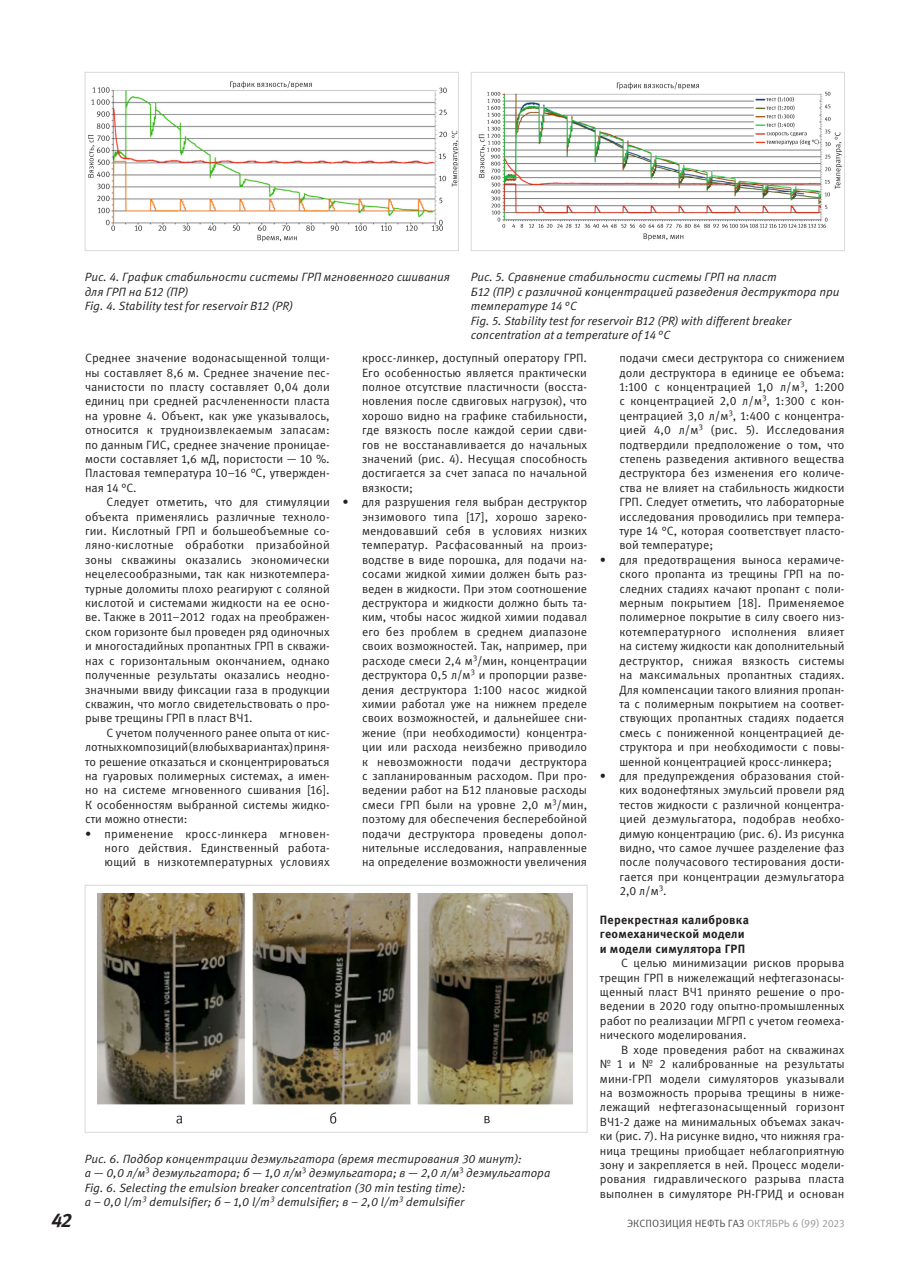
<style>
.page{position:relative;width:919px;height:1272px;background:#fff}
.page>*{position:absolute;margin:0;border:0;box-sizing:border-box;transform-origin:0 0}
.t1{font:italic 700 19.5px "Meta Pro";color:#231f20}
.t2{font:12px/14.4px "Meta Pro";color:#231f20;text-align:justify}
.t3{font:italic 12px/14.4px "Meta Pro";color:#231f20}
.t4{font:700 12px/14.4px "Meta Pro";letter-spacing:.02em;color:#231f20}
.t5{font:10.5px "Meta Pro";color:#4b4c4d}
.s1{color:#939598}
</style>
<div class="page">
<img style="left:88px;top:82px;width:369px;height:159px">
<div style="left:85px;top:72px;width:374px;height:179px;border:1px solid #d8d9db"></div>
<img style="left:478px;top:83px;width:364px;height:157px">
<div style="left:471px;top:72px;width:373px;height:179px;border:1px solid #d8d9db"></div>
<img style="left:98px;top:893px;width:474px;height:230px">
<div style="left:85px;top:884px;width:502px;height:248px;border:1px solid #d8d9db"></div>
<p class="t3" style="left:85px;top:270px;width:367px">Рис. 4. График стабильности системы ГРП мгновенного сшивания для ГРП на Б12 (ПР)<br>Fig. 4. Stability test for reservoir B12 (PR)</p>
<p class="t3" style="left:471px;top:270px;width:370px">Рис. 5. Сравнение стабильности системы ГРП на пласт<br>Б12 (ПР) с различной концентрацией разведения деструктора при температуре 14 °С<br>Fig. 5. Stability test for reservoir B12 (PR) with different breaker concentration at a temperature of 14 °C</p>
<p class="t2" style="left:85px;top:351px;width:246px">Среднее значение водонасыщенной толщи&shy;ны составляет 8,6 м. Среднее значение пес&shy;чанистости по пласту составляет 0,04 доли единиц при средней расчлененности пласта на уровне 4. Объект, как уже указывалось, относится к трудноизвлекаемым запасам: по данным ГИС, среднее значение проницае&shy;мости составляет 1,6 мД, пористости — 10 %.<br>Пластовая температура 10–16 °С, утвержден&shy;ная 14 °С.</p>
<p class="t2" style="left:85px;top:495px;width:246px;text-indent:21px">Следует отметить, что для стимуляции объекта применялись различные техноло&shy;гии. Кислотный ГРП и большеобъемные со&shy;ляно-кислотные обработки призабойной зоны скважины оказались экономически нецелесообразными, так как низкотемпера&shy;турные доломиты плохо реагируют с соляной кислотой и системами жидкости на ее осно&shy;ве. Также в 2011–2012 годах на преображен&shy;ском горизонте был проведен ряд одиночных и многостадийных пропантных ГРП в скважи&shy;нах с горизонтальным окончанием, однако полученные результаты оказались неодно&shy;значными ввиду фиксации газа в продукции скважин, что могло свидетельствовать о про&shy;рыве трещины ГРП в пласт ВЧ1.</p>
<p class="t2" style="left:85px;top:725px;width:246px;text-indent:21px">С учетом полученного ранее опыта от кис&shy;лотных композиций (в любых вариантах) приня&shy;то решение отказаться и сконцентрироваться на гуаровых полимерных системах, а имен&shy;но на системе мгновенного сшивания [16].<br>К особенностям выбранной системы жидко&shy;сти можно отнести:</p>
<p class="t2" style="left:105px;top:826px;width:226px;text-indent:-20px">• применение кросс-линкера мгновен&shy;ного действия. Единственный работа&shy;ющий в низкотемпературных условиях</p>
<p class="t2" style="left:362px;top:351px;width:227px">кросс-линкер, доступный оператору ГРП.<br>Его особенностью является практически полное отсутствие пластичности (восста&shy;новления после сдвиговых нагрузок), что хорошо видно на графике стабильности, где вязкость после каждой серии сдви&shy;гов не восстанавливается до начальных значений (рис. 4). Несущая способность достигается за счет запаса по начальной вязкости;</p>
<p class="t2" style="left:362px;top:495px;width:227px;text-indent:-20px">• для разрушения геля выбран деструктор энзимового типа [17], хорошо зареко&shy;мендовавший себя в условиях низких температур. Расфасованный на произ&shy;водстве в виде порошка, для подачи на&shy;сосами жидкой химии должен быть раз&shy;веден в жидкости. При этом соотношение деструктора и жидкости должно быть та&shy;ким, чтобы насос жидкой химии подавал его без проблем в среднем диапазоне своих возможностей. Так, например, при расходе смеси 2,4 м<sup>3</sup>/мин, концентрации деструктора 0,5 л/м<sup>3</sup> и пропорции разве&shy;дения деструктора 1:100 насос жидкой химии работал уже на нижнем пределе своих возможностей, и дальнейшее сни&shy;жение (при необходимости) концентра&shy;ции или расхода неизбежно приводило к невозможности подачи деструктора с запланированным расходом. При про&shy;ведении работ на Б12 плановые расходы смеси ГРП были на уровне 2,0 м<sup>3</sup>/мин, поэтому для обеспечения бесперебойной подачи деструктора проведены допол&shy;нительные исследования, направленные на определение возможности увеличения</p>
<p class="t3" style="left:85px;top:1151px;width:467px">Рис. 6. Подбор концентрации деэмульгатора (время тестирования 30 минут):<br>а — 0,0 л/м<sup>3</sup> деэмульгатора; б — 1,0 л/м<sup>3</sup> деэмульгатора; в — 2,0 л/м<sup>3</sup> деэмульгатора Fig. 6. Selecting the emulsion breaker concentration (30 min testing time):<br>а – 0,0 l/m<sup>3</sup> demulsifier; б – 1,0 l/m<sup>3</sup> demulsifier; в – 2,0 l/m<sup>3</sup> demulsifier</p>
<p class="t2" style="left:619px;top:351px;width:227px">подачи смеси деструктора со снижением доли деструктора в единице ее объема:<br>1:100 с концентрацией 1,0 л/м<sup>3</sup>, 1:200 с концентрацией 2,0 л/м<sup>3</sup>, 1:300 с кон&shy;центрацией 3,0 л/м<sup>3</sup>, 1:400 с концентра&shy;цией 4,0 л/м<sup>3</sup> (рис. 5). Исследования подтвердили предположение о том, что степень разведения активного вещества деструктора без изменения его количе&shy;ства не влияет на стабильность жидкости ГРП. Следует отметить, что лабораторные исследования проводились при темпера&shy;туре 14 °С, которая соответствует пласто&shy;вой температуре;</p>
<p class="t2" style="left:619px;top:553px;width:227px;text-indent:-20px">• для предотвращения выноса керамиче&shy;ского пропанта из трещины ГРП на по&shy;следних стадиях качают пропант с поли&shy;мерным покрытием [18]. Применяемое полимерное покрытие в силу своего низ&shy;котемпературного исполнения влияет на систему жидкости как дополнительный деструктор, снижая вязкость системы на максимальных пропантных стадиях.<br>Для компенсации такого влияния пропан&shy;та с полимерным покрытием на соответ&shy;ствующих пропантных стадиях подается смесь с пониженной концентрацией де&shy;структора и при необходимости с повы&shy;шенной концентрацией кросс-линкера;</p>
<p class="t2" style="left:619px;top:769px;width:226px;text-indent:-20px">• для предупреждения образования стой&shy;ких водонефтяных эмульсий провели ряд тестов жидкости с различной концентра&shy;цией деэмульгатора, подобрав необхо&shy;димую концентрацию (рис. 6). Из рисунка видно, что самое лучшее разделение фаз после получасового тестирования дости&shy;гается при концентрации деэмульгатора 2,0 л/м<sup>3</sup>.</p>
<p class="t4" style="left:600px;top:913px;width:151px">Перекрестная калибровка геомеханической модели и модели симулятора ГРП</p>
<p class="t2" style="left:600px;top:956px;width:246px;text-indent:21px">С целью минимизации рисков прорыва трещин ГРП в нижележащий нефтегазонасы&shy;щенный пласт ВЧ1 принято решение о про&shy;ведении в 2020 году опытно-промышленных работ по реализации МГРП с учетом геомеха&shy;нического моделирования.</p>
<p class="t2" style="left:600px;top:1042px;width:246px;text-indent:21px">В ходе проведения работ на скважинах № 1 и № 2 калиброванные на результаты мини-ГРП модели симуляторов указывали на возможность прорыва трещины в ниже&shy;лежащий нефтегазонасыщенный горизонт ВЧ1-2 даже на минимальных объемах закач&shy;ки (рис. 7). На рисунке видно, что нижняя гра&shy;ница трещины приобщает неблагоприятную зону и закрепляется в ней. Процесс модели&shy;рования гидравлического разрыва пласта выполнен в симуляторе РН-ГРИД и основан</p>
<h1 class="t1" style="left:51px;top:1208px;width:22px">42</h1>
<p class="t5" style="left:627px;top:1216px;width:219px">ЭКСПОЗИЦИЯ НЕФТЬ ГАЗ <span class="s1">ОКТЯБРЬ 6 (99) 2023</span></p>
</div>
